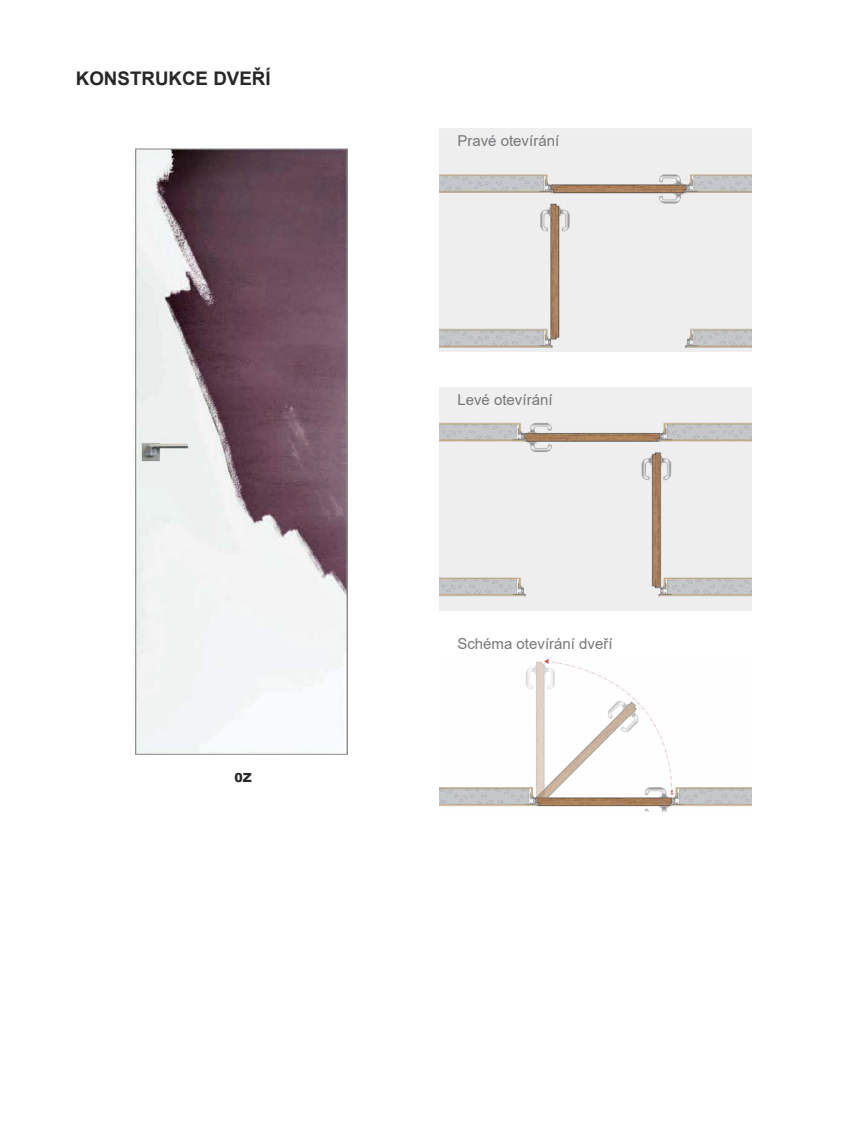
<style>
.page{position:relative;width:851px;height:1134px;background:#fff}
.page>*{position:absolute;margin:0;border:0;box-sizing:border-box;transform-origin:0 0}
.t1{font:700 18.75px "Arial";color:#282727}
.t2{font:15px "Arial";color:#77787b}
.t3{font:900 12.5px "Arial";color:#282727}
</style>
<div class="page">
<img style="left:135px;top:148px;width:213px;height:606px">
<img style="left:439px;top:658px;width:312px;height:153px">
<div style="left:439px;top:387px;width:312px;height:223px;background:#efeff0"></div>
<img style="left:439px;top:422px;width:312px;height:175px">
<div style="left:439px;top:128px;width:312px;height:224px;background:#efeff0"></div>
<img style="left:439px;top:174px;width:312px;height:174px">
<p class="t1" style="left:76px;top:65px;width:196px">KONSTRUKCE DVEŘÍ</p>
<p class="t3" style="left:234px;top:768px;width:19px">0Z</p>
<p class="t2" style="left:457px;top:130px;width:103px">Pravé otevírání</p>
<p class="t2" style="left:457px;top:389px;width:97px">Levé otevírání</p>
<p class="t2" style="left:457px;top:633px;width:157px">Schéma otevírání dveří</p>
</div>
